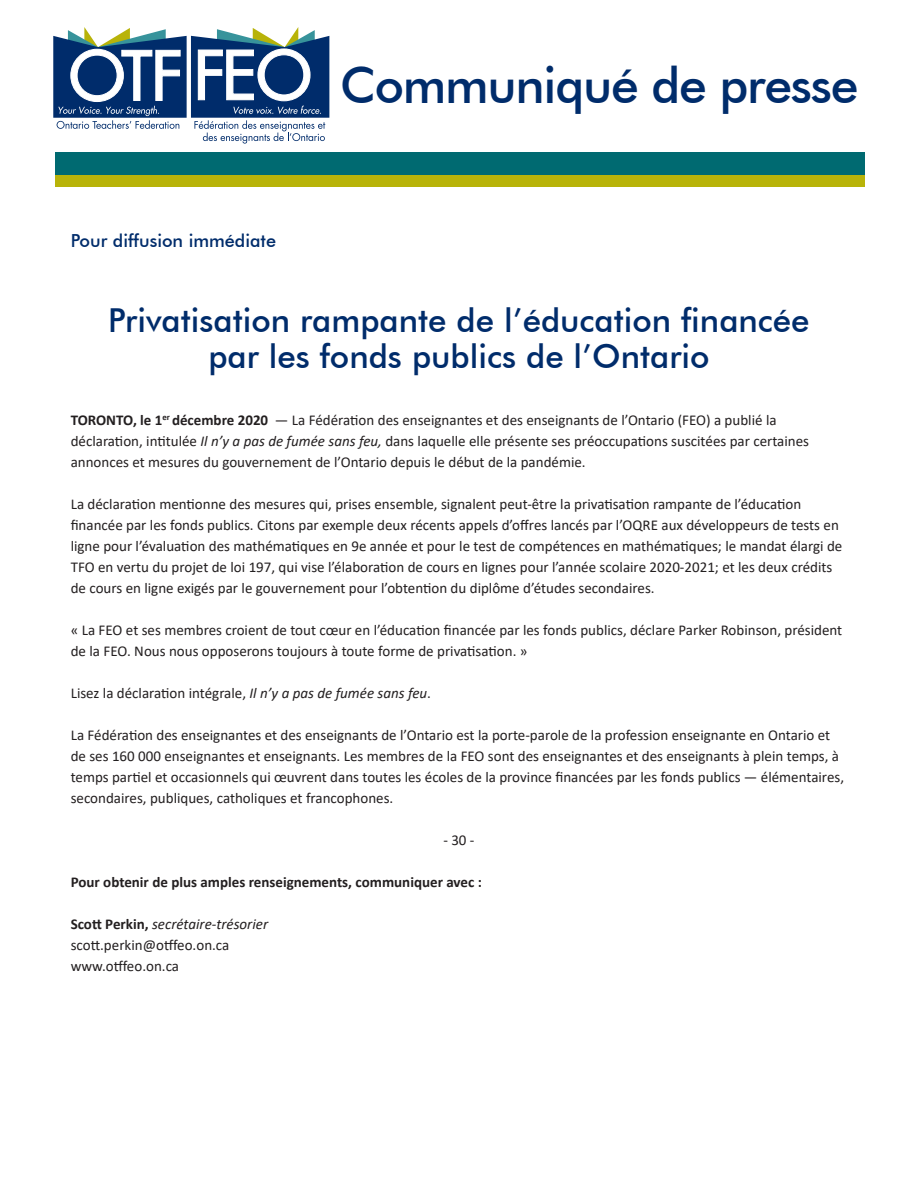
<style>
.page{position:relative;width:918px;height:1188px;background:#fff}
.page>*{position:absolute;margin:0;border:0;box-sizing:border-box;transform-origin:0 0}
.t1{font:500 49.8px "Futura BT";letter-spacing:-.025em;color:#002c6b}
.t2{font:500 33px/36px "Futura BT";color:#002c6b;text-align:center}
.t3{font:500 18px "Futura BT";color:#002c6b}
.t4{font:15px/21px "Calibri";color:#231f20}
.t5{font:700 15px "Calibri";color:#231f20}
.s1{font-weight:700}
.s2{font-style:italic}
</style>
<div class="page">
<div style="left:55px;top:152px;width:810px;height:23px;background:#006a71"></div>
<div style="left:55px;top:175px;width:810px;height:12px;background:#b8b309"></div>
<svg style="left:53px;top:27px;width:276px;height:117px"></svg>
<p class="t3" style="left:71px;top:230px;width:207px">Pour diffusion immédiate</p>
<h1 class="t1" style="left:340px;top:55px;width:520px">Communiqué de presse</h1>
<h2 class="t2" style="left:108px;top:302px;width:703px">Privatisation rampante de l’éducation financée par les fonds publics de l’Ontario</h2>
<p class="t4" style="left:71px;top:410px;width:740px"><span class="s1">TORONTO, le 1</span><sup>er</sup> <span class="s1">décembre 2020</span> — La Fédération des enseignantes et des enseignants de l’Ontario (FEO) a publié la déclaration, intitulée <span class="s2">Il n’y a pas de fumée sans feu,</span> dans laquelle elle présente ses préoccupations suscitées par certaines annonces et mesures du gouvernement de l’Ontario depuis le début de la pandémie.</p>
<p class="t4" style="left:71px;top:494px;width:773px">La déclaration mentionne des mesures qui, prises ensemble, signalent peut-être la privatisation rampante de l’éducation financée par les fonds publics. Citons par exemple deux récents appels d’offres lancés par l’OQRE aux développeurs de tests en ligne pour l’évaluation des mathématiques en 9e année et pour le test de compétences en mathématiques; le mandat élargi de TFO en vertu du projet de loi 197, qui vise l’élaboration de cours en lignes pour l’année scolaire 2020-2021; et les deux crédits de cours en ligne exigés par le gouvernement pour l’obtention du diplôme d’études secondaires.</p>
<p class="t4" style="left:71px;top:620px;width:773px">« La FEO et ses membres croient de tout cœur en l’éducation financée par les fonds publics, déclare Parker Robinson, président de la FEO. Nous nous opposerons toujours à toute forme de privatisation. »</p>
<p class="t4" style="left:71px;top:683px;width:362px">Lisez la déclaration intégrale, <span class="s2">Il n’y a pas de fumée sans feu</span>.</p>
<p class="t4" style="left:71px;top:725px;width:775px">La Fédération des enseignantes et des enseignants de l’Ontario est la porte-parole de la profession enseignante en Ontario et de ses 160 000 enseignantes et enseignants. Les membres de la FEO sont des enseignantes et des enseignants à plein temps, à temps partiel et occasionnels qui œuvrent dans toutes les écoles de la province financées par les fonds publics — élémentaires, secondaires, publiques, catholiques et francophones.</p>
<p class="t4" style="left:443px;top:830px;width:33px">- 30 -</p>
<p class="t5" style="left:71px;top:872px;width:413px">Pour obtenir de plus amples renseignements, communiquer avec :</p>
<p class="t4" style="left:71px;top:914px;width:199px"><span class="s1">Scott Perkin,</span> <span class="s2">secrétaire-trésorier </span>scott.perkin@otffeo.on.ca www.otffeo.on.ca</p>
</div>
